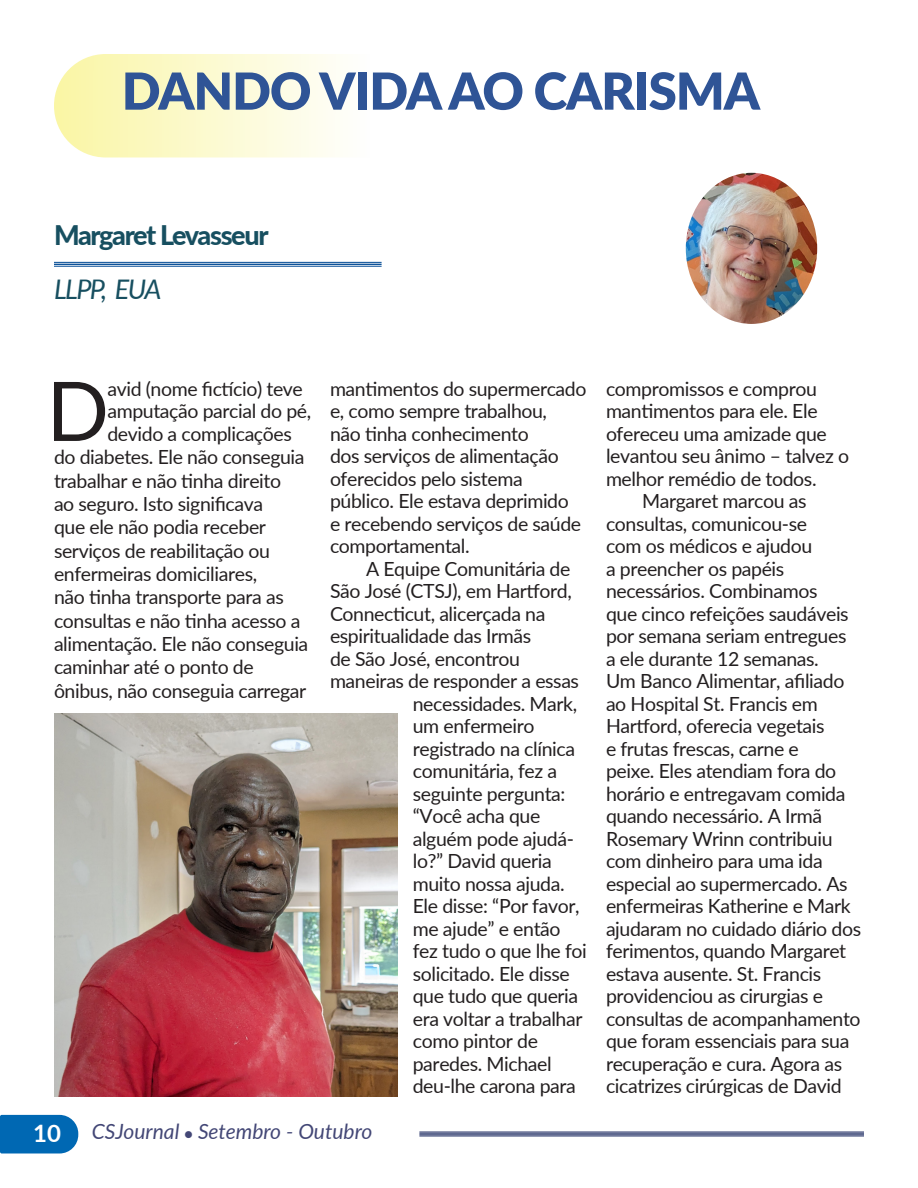
<style>
.page{position:relative;width:918px;height:1188px;background:#fff}
.page>*{position:absolute;margin:0;border:0;box-sizing:border-box;transform-origin:0 0}
.t1{font:82.35px "Lato";color:#231f20}
.t2{font:900 51px "Lato";letter-spacing:-.02em;color:#2f5496}
.t3{font:800 27px "Lato";letter-spacing:-.05em;color:#174f60}
.t4{font:italic 27px "Lato";letter-spacing:-.06em;color:#174f60}
.t5{font:700 24px "Lato";color:#fff}
.t6{font:italic 21px "Lato";color:#434776}
.t7{font:19.5px/22.5px "Lato";letter-spacing:-.02em;color:#231f20}
</style>
<div class="page">
<div style="left:0;top:1115px;width:78px;height:38px;background:#0068b3"></div>
<hr style="left:419px;top:1132px;width:445px;height:4px;background:#70789b">
<hr style="left:419px;top:1132px;width:445px;height:1px;background:#071653">
<hr style="left:419px;top:1133px;width:445px;height:2px;background:#071653">
<hr style="left:419px;top:1136px;width:445px;height:1px;background:#071653">
<img style="left:686px;top:173px;width:131px;height:151px">
<img style="left:54px;top:713px;width:344px;height:384px">
<svg style="left:54px;top:54px;width:810px;height:104px"></svg>
<div style="left:54px;top:262px;width:328px;height:5px;background:#afc6dd"></div>
<hr style="left:54px;top:262px;width:328px;height:1px;background:#014a94">
<hr style="left:54px;top:264px;width:328px;height:1px;background:#014a94">
<hr style="left:54px;top:266px;width:328px;height:1px;background:#014a94">
<p class="t2" style="left:122px;top:53px;width:640px">DANDO VIDA AO CARISMA</p>
<p class="t3" style="left:54px;top:216px;width:216px">Margaret Levasseur</p>
<p class="t4" style="left:54px;top:270px;width:109px">LLPP, EUA</p>
<p class="t1" style="left:46px;top:352px;width:64px">D</p>
<p class="t7" style="left:107px;top:377px;width:197px">avid (nome fictício) teve</p>
<p class="t7" style="left:107px;top:399px;width:205px">amputação parcial do pé,</p>
<p class="t7" style="left:107px;top:422px;width:186px">devido a complicações</p>
<p class="t7" style="left:54px;top:445px;width:252px">do diabetes. Ele não conseguia</p>
<p class="t7" style="left:54px;top:468px;width:229px">trabalhar e não tinha direito</p>
<p class="t7" style="left:54px;top:492px;width:211px">ao seguro. Isto significava</p>
<p class="t7" style="left:54px;top:515px;width:214px">que ele não podia receber</p>
<p class="t7" style="left:54px;top:538px;width:218px">serviços de reabilitação ou</p>
<p class="t7" style="left:54px;top:562px;width:205px">enfermeiras domiciliares,</p>
<p class="t7" style="left:54px;top:585px;width:231px">não tinha transporte para as</p>
<p class="t7" style="left:54px;top:608px;width:248px">consultas e não tinha acesso a</p>
<p class="t7" style="left:54px;top:632px;width:256px">alimentação. Ele não conseguia</p>
<p class="t7" style="left:54px;top:655px;width:201px">caminhar até o ponto de</p>
<p class="t7" style="left:54px;top:678px;width:254px">ônibus, não conseguia carregar</p>
<p class="t7" style="left:330px;top:377px;width:258px">mantimentos do supermercado e, como sempre trabalhou,<br>não tinha conhecimento<br>dos serviços de alimentação oferecidos pelo sistema público. Ele estava deprimido<br>e recebendo serviços de saúde comportamental.</p>
<p class="t7" style="left:366px;top:557px;width:206px">A Equipe Comunitária de</p>
<p class="t7" style="left:330px;top:579px;width:243px">São José (CTSJ), em Hartford,</p>
<p class="t7" style="left:330px;top:602px;width:217px">Connecticut, alicerçada na</p>
<p class="t7" style="left:330px;top:624px;width:203px">espiritualidade das Irmãs</p>
<p class="t7" style="left:330px;top:647px;width:192px">de São José, encontrou</p>
<p class="t7" style="left:330px;top:669px;width:251px">maneiras de responder a essas</p>
<p class="t7" style="left:413px;top:692px;width:166px">necessidades. Mark,</p>
<p class="t7" style="left:413px;top:714px;width:123px">um enfermeiro</p>
<p class="t7" style="left:413px;top:737px;width:164px">registrado na clínica</p>
<p class="t7" style="left:413px;top:759px;width:146px">comunitária, fez a</p>
<p class="t7" style="left:413px;top:782px;width:154px">seguinte pergunta:</p>
<p class="t7" style="left:413px;top:804px;width:129px">“Você acha que</p>
<p class="t7" style="left:413px;top:827px;width:163px">alguém pode ajudá-</p>
<p class="t7" style="left:413px;top:849px;width:140px">lo?” David queria</p>
<p class="t7" style="left:413px;top:872px;width:153px">muito nossa ajuda.</p>
<p class="t7" style="left:413px;top:894px;width:168px">Ele disse: “Por favor,</p>
<p class="t7" style="left:413px;top:917px;width:149px">me ajude” e então</p>
<p class="t7" style="left:413px;top:939px;width:175px">fez tudo o que lhe foi</p>
<p class="t7" style="left:413px;top:962px;width:159px">solicitado. Ele disse</p>
<p class="t7" style="left:413px;top:984px;width:167px">que tudo que queria</p>
<p class="t7" style="left:413px;top:1007px;width:171px">era voltar a trabalhar</p>
<p class="t7" style="left:413px;top:1029px;width:127px">como pintor de</p>
<p class="t7" style="left:413px;top:1052px;width:140px">paredes. Michael</p>
<p class="t7" style="left:413px;top:1074px;width:165px">deu-lhe carona para</p>
<p class="t5" style="left:33px;top:1116px;width:30px">10</p>
<p class="t6" style="left:92px;top:1117px;width:282px">CSJournal ● Setembro - Outubro</p>
<p class="t7" style="left:606px;top:377px;width:245px">compromissos e comprou mantimentos para ele. Ele ofereceu uma amizade que levantou seu ânimo – talvez o melhor remédio de todos.</p>
<p class="t7" style="left:606px;top:489px;width:257px;text-indent:36px">Margaret marcou as consultas, comunicou-se<br>com os médicos e ajudou<br>a preencher os papéis necessários. Combinamos<br>que cinco refeições saudáveis por semana seriam entregues<br>a ele durante 12 semanas.<br>Um Banco Alimentar, afiliado ao Hospital St. Francis em<br>Hartford, oferecia vegetais<br>e frutas frescas, carne e<br>peixe. Eles atendiam fora do horário e entregavam comida quando necessário. A Irmã<br>Rosemary Wrinn contribuiu com dinheiro para uma ida especial ao supermercado. As enfermeiras Katherine e Mark ajudaram no cuidado diário dos ferimentos, quando Margaret estava ausente. St. Francis providenciou as cirurgias e consultas de acompanhamento que foram essenciais para sua recuperação e cura. Agora as cicatrizes cirúrgicas de David</p>
</div>
